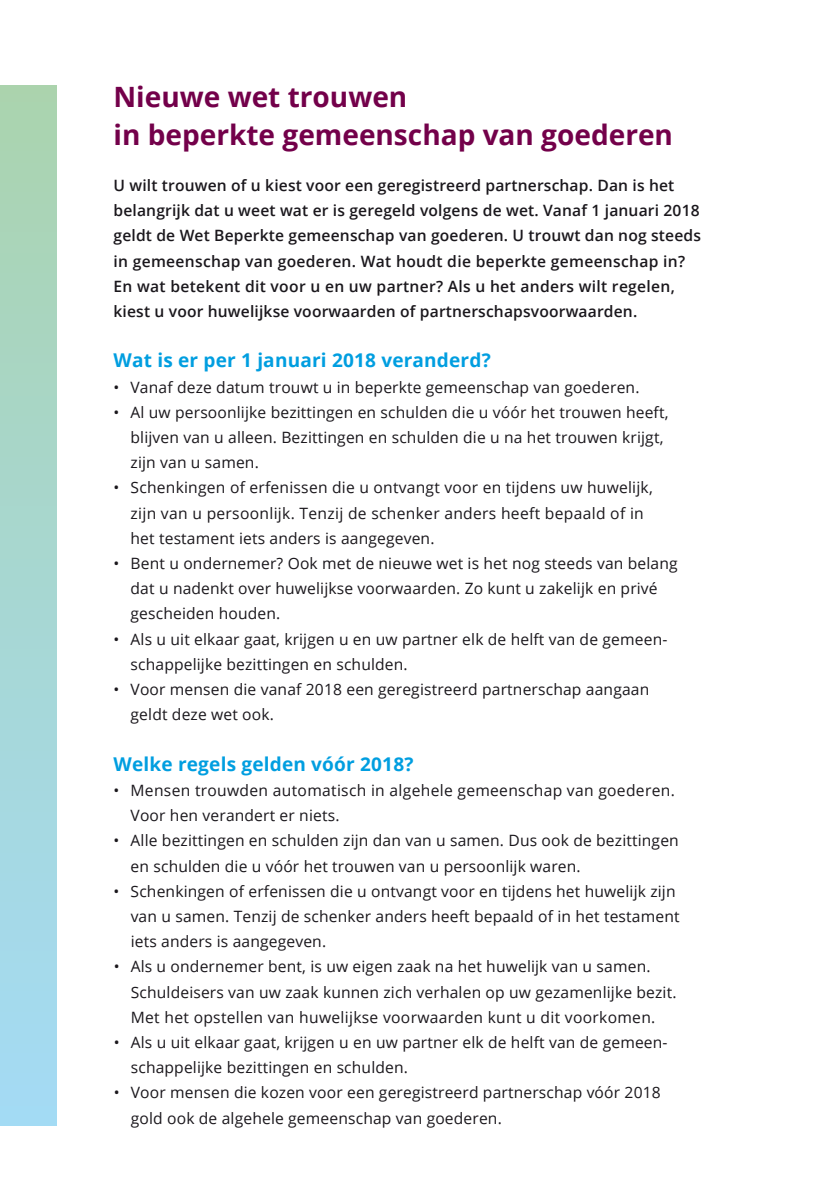
<style>
.page{position:relative;width:840px;height:1191px;background:#fff}
.page>*{position:absolute;margin:0;border:0;box-sizing:border-box;transform-origin:0 0}
.t1{font:700 28px/38px "Open Sans";color:#73004a}
.t2{font:700 19px "Open Sans";letter-spacing:.01em;color:#009ee0}
.t3{font:15.6px/25.2px "Open Sans";letter-spacing:.01em;color:#1a171c}
.t4{font:600 15.6px/25.2px "Open Sans";letter-spacing:.01em;color:#1a171c}
</style>
<div class="page">
<div style="left:0;top:85px;width:57px;height:1040px;background:linear-gradient(to bottom,#abd4af,#a4dbf6)"></div>
<h1 class="t1" style="left:113px;top:77px;width:560px">Nieuwe wet trouwen<br>in beperkte gemeenschap van goederen</h1>
<p class="t4" style="left:113px;top:172px;width:588px">U wilt trouwen of u kiest voor een geregistreerd partnerschap. Dan is het belangrijk dat u weet wat er is geregeld volgens de wet. Vanaf 1 januari 2018 geldt de Wet Beperkte gemeenschap van goederen. U trouwt dan nog steeds in gemeenschap van goederen. Wat houdt die beperkte gemeenschap in?<br>En wat betekent dit voor u en uw partner? Als u het anders wilt regelen, kiest u voor huwelijkse voorwaarden of partnerschapsvoorwaarden.</p>
<p class="t2" style="left:113px;top:347px;width:378px">Wat is er per 1 januari 2018 veranderd?</p>
<p class="t3" style="left:113px;top:374px;width:527px">• Vanaf deze datum trouwt u in beperkte gemeenschap van goederen.</p>
<p class="t3" style="left:130px;top:399px;width:539px;text-indent:-17px">• Al uw persoonlijke bezittingen en schulden die u vóór het trouwen heeft, blijven van u alleen. Bezittingen en schulden die u na het trouwen krijgt, zijn van u samen.</p>
<p class="t3" style="left:130px;top:475px;width:523px;text-indent:-17px">• Schenkingen of erfenissen die u ontvangt voor en tijdens uw huwelijk, zijn van u persoonlijk. Tenzij de schenker anders heeft bepaald of in het testament iets anders is aangegeven.</p>
<p class="t3" style="left:130px;top:550px;width:548px;text-indent:-17px">• Bent u ondernemer? Ook met de nieuwe wet is het nog steeds van belang dat u nadenkt over huwelijkse voorwaarden. Zo kunt u zakelijk en privé gescheiden houden.</p>
<p class="t3" style="left:130px;top:626px;width:538px;text-indent:-17px">• Als u uit elkaar gaat, krijgen u en uw partner elk de helft van de gemeen&shy;schappelijke bezittingen en schulden.</p>
<p class="t3" style="left:130px;top:676px;width:520px;text-indent:-17px">• Voor mensen die vanaf 2018 een geregistreerd partnerschap aangaan geldt deze wet ook.</p>
<p class="t2" style="left:113px;top:750px;width:301px">Welke regels gelden vóór 2018?</p>
<p class="t3" style="left:130px;top:777px;width:545px;text-indent:-17px">• Mensen trouwden automatisch in algehele gemeenschap van goederen.<br>Voor hen verandert er niets.</p>
<p class="t3" style="left:130px;top:827px;width:549px;text-indent:-17px">• Alle bezittingen en schulden zijn dan van u samen. Dus ook de bezittingen en schulden die u vóór het trouwen van u persoonlijk waren.</p>
<p class="t3" style="left:131px;top:878px;width:550px;text-indent:-17px">• Schenkingen of erfenissen die u ontvangt voor en tijdens het huwelijk zijn van u samen. Tenzij de schenker anders heeft bepaald of in het testament iets anders is aangegeven.</p>
<p class="t3" style="left:131px;top:953px;width:547px;text-indent:-17px">• Als u ondernemer bent, is uw eigen zaak na het huwelijk van u samen.<br>Schuldeisers van uw zaak kunnen zich verhalen op uw gezamenlijke bezit.<br>Met het opstellen van huwelijkse voorwaarden kunt u dit voorkomen.</p>
<p class="t3" style="left:131px;top:1029px;width:538px;text-indent:-17px">• Als u uit elkaar gaat, krijgen u en uw partner elk de helft van de gemeen&shy;schappelijke bezittingen en schulden.</p>
<p class="t3" style="left:131px;top:1079px;width:531px;text-indent:-17px">• Voor mensen die kozen voor een geregistreerd partnerschap vóór 2018 gold ook de algehele gemeenschap van goederen.</p>
</div>
